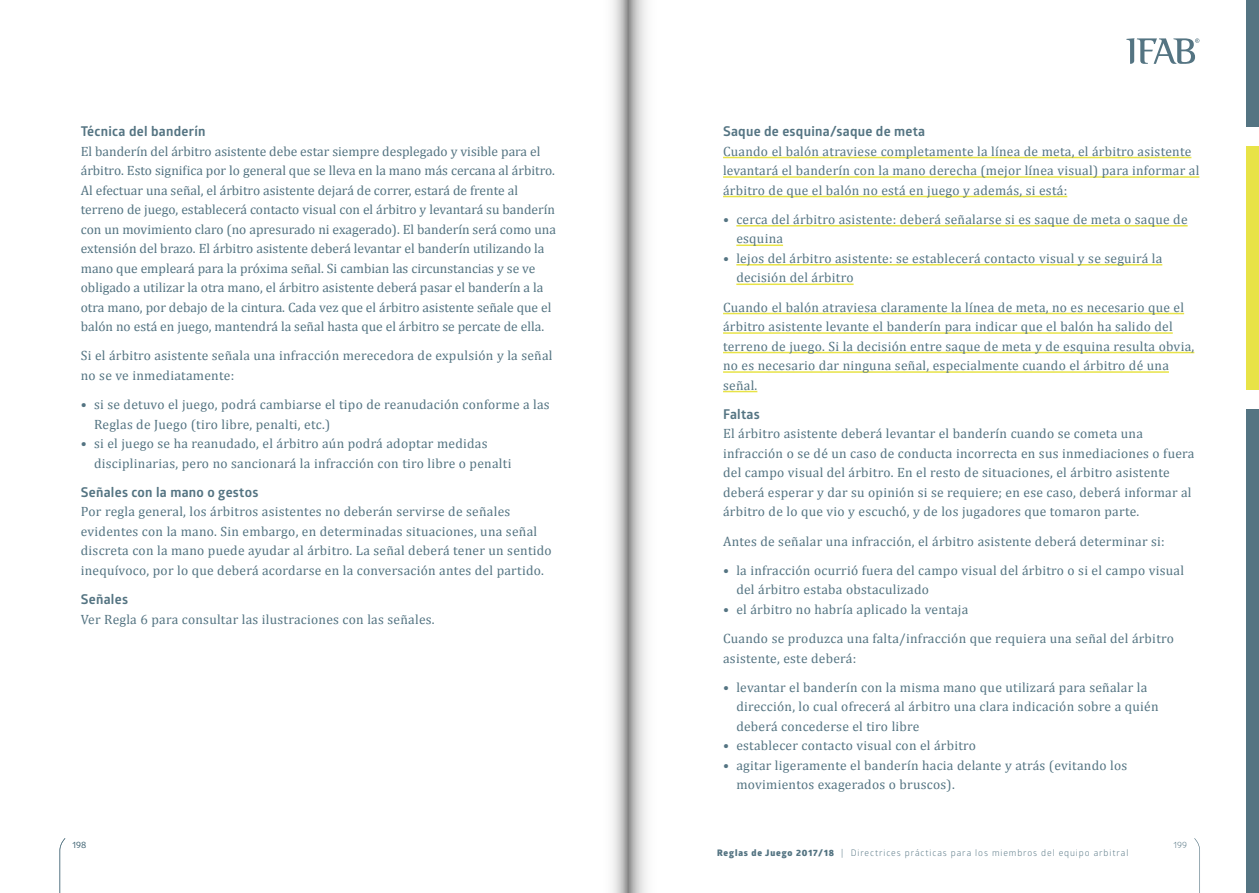
<style>
.page{position:relative;width:1259px;height:893px;background:#fff}
.page>*{position:absolute;margin:0;border:0;box-sizing:border-box;transform-origin:0 0}
.t1{font:13.5px/19.5px "Cambria";letter-spacing:.02em;color:#547482}
.t2{font:13.5px/19.5px "Cambria";color:#547482}
.t3{font:700 13.5px "Glober";letter-spacing:.02em;color:#547482}
.t4{font:9px "Glober";letter-spacing:.1em;color:#547482}
.s1{font-weight:800}
</style>
<div class="page">
<svg style="left:1194px;top:838px;width:6px;height:55px"></svg>
<svg style="left:1126px;top:38px;width:73px;height:26px"></svg>
<hr style="left:723px;top:157px;width:468px;height:1px;background:#e8e347">
<hr style="left:723px;top:176px;width:476px;height:2px;background:#e8e347">
<hr style="left:723px;top:196px;width:344px;height:1px;background:#e8e347">
<hr style="left:736px;top:225px;width:451px;height:2px;background:#e8e347">
<hr style="left:736px;top:245px;width:47px;height:1px;background:#e8e347">
<hr style="left:736px;top:264px;width:426px;height:2px;background:#e8e347">
<hr style="left:736px;top:284px;width:117px;height:1px;background:#e8e347">
<hr style="left:723px;top:313px;width:461px;height:1px;background:#e8e347">
<hr style="left:723px;top:332px;width:449px;height:2px;background:#e8e347">
<hr style="left:723px;top:352px;width:471px;height:1px;background:#e8e347">
<hr style="left:723px;top:371px;width:446px;height:2px;background:#e8e347">
<hr style="left:723px;top:391px;width:34px;height:1px;background:#e8e347">
<svg style="left:60px;top:838px;width:5px;height:55px"></svg>
<div style="left:1246px;top:0;width:13px;height:126px;background:#547482"></div>
<div style="left:1246px;top:409px;width:13px;height:484px;background:#547482"></div>
<div style="left:1246px;top:146px;width:13px;height:244px;background:#e8e347"></div>
<svg style="left:612px;top:0;width:35px;height:893px"></svg>
<p class="t3" style="left:81px;top:122px;width:126px">Técnica del banderín</p>
<p class="t2" style="left:81px;top:141px;width:477px">El banderín del árbitro asistente debe estar siempre desplegado y visible para el árbitro. Esto significa por lo general que se lleva en la mano más cercana al árbitro.<br>Al efectuar una señal, el árbitro asistente dejará de correr, estará de frente al terreno de juego, establecerá contacto visual con el árbitro y levantará su banderín con un movimiento claro (no apresurado ni exagerado). El banderín será como una extensión del brazo. El árbitro asistente deberá levantar el banderín utilizando la mano que empleará para la próxima señal. Si cambian las circunstancias y se ve obligado a utilizar la otra mano, el árbitro asistente deberá pasar el banderín a la otra mano, por debajo de la cintura. Cada vez que el árbitro asistente señale que el balón no está en juego, mantendrá la señal hasta que el árbitro se percate de ella.</p>
<p class="t1" style="left:81px;top:346px;width:473px">Si el árbitro asistente señala una infracción merecedora de expulsión y la señal no se ve inmediatamente:</p>
<p class="t1" style="left:94px;top:395px;width:457px;text-indent:-13px">• si se detuvo el juego, podrá cambiarse el tipo de reanudación conforme a las<br>Reglas de Juego (tiro libre, penalti, etc.)</p>
<p class="t1" style="left:94px;top:434px;width:419px;text-indent:-13px">• si el juego se ha reanudado, el árbitro aún podrá adoptar medidas disciplinarias, pero no sancionará la infracción con tiro libre o penalti</p>
<p class="t3" style="left:81px;top:483px;width:179px">Señales con la mano o gestos</p>
<p class="t1" style="left:81px;top:502px;width:472px">Por regla general, los árbitros asistentes no deberán servirse de señales evidentes con la mano. Sin embargo, en determinadas situaciones, una señal discreta con la mano puede ayudar al árbitro. La señal deberá tener un sentido inequívoco, por lo que deberá acordarse en la conversación antes del partido.</p>
<p class="t3" style="left:81px;top:590px;width:49px">Señales</p>
<p class="t1" style="left:81px;top:609px;width:355px">Ver Regla 6 para consultar las ilustraciones con las señales.</p>
<p class="t4" style="left:72px;top:838px;width:15px">198</p>
<p class="t3" style="left:723px;top:122px;width:204px">Saque de esquina/saque de meta</p>
<p class="t1" style="left:723px;top:141px;width:478px">Cuando el balón atraviese completamente la línea de meta, el árbitro asistente levantará el banderín con la mano derecha (mejor línea visual) para informar al árbitro de que el balón no está en juego y además, si está:</p>
<p class="t1" style="left:736px;top:209px;width:453px;text-indent:-13px">• cerca del árbitro asistente: deberá señalarse si es saque de meta o saque de esquina</p>
<p class="t1" style="left:736px;top:248px;width:427px;text-indent:-13px">• lejos del árbitro asistente: se establecerá contacto visual y se seguirá la decisión del árbitro</p>
<p class="t1" style="left:723px;top:297px;width:473px">Cuando el balón atraviesa claramente la línea de meta, no es necesario que el árbitro asistente levante el banderín para indicar que el balón ha salido del terreno de juego. Si la decisión entre saque de meta y de esquina resulta obvia, no es necesario dar ninguna señal, especialmente cuando el árbitro dé una señal.</p>
<p class="t3" style="left:723px;top:405px;width:38px">Faltas</p>
<p class="t1" style="left:723px;top:424px;width:473px">El árbitro asistente deberá levantar el banderín cuando se cometa una infracción o se dé un caso de conducta incorrecta en sus inmediaciones o fuera del campo visual del árbitro. En el resto de situaciones, el árbitro asistente deberá esperar y dar su opinión si se requiere; en ese caso, deberá informar al árbitro de lo que vio y escuchó, y de los jugadores que tomaron parte.</p>
<p class="t1" style="left:723px;top:531px;width:443px">Antes de señalar una infracción, el árbitro asistente deberá determinar si:</p>
<p class="t1" style="left:736px;top:560px;width:449px;text-indent:-13px">• la infracción ocurrió fuera del campo visual del árbitro o si el campo visual del árbitro estaba obstaculizado</p>
<p class="t1" style="left:723px;top:594px;width:452px;line-height:29.2px">• el árbitro no habría aplicado la ventaja<br>Cuando se produzca una falta/infracción que requiera una señal del árbitro</p>
<p class="t1" style="left:723px;top:648px;width:135px">asistente, este deberá:</p>
<p class="t1" style="left:736px;top:677px;width:424px;text-indent:-13px">• levantar el banderín con la misma mano que utilizará para señalar la dirección, lo cual ofrecerá al árbitro una clara indicación sobre a quién deberá concederse el tiro libre</p>
<p class="t1" style="left:723px;top:736px;width:254px">• establecer contacto visual con el árbitro</p>
<p class="t1" style="left:736px;top:755px;width:392px;text-indent:-13px">• agitar ligeramente el banderín hacia delante y atrás (evitando los movimientos exagerados o bruscos).</p>
<p class="t4" style="left:717px;top:846px;width:413px"><span class="s1">Reglas de Juego 2017/18</span> | Directrices prácticas para los miembros del equipo arbitral</p>
<p class="t4" style="left:1173px;top:838px;width:15px">199</p>
</div>
